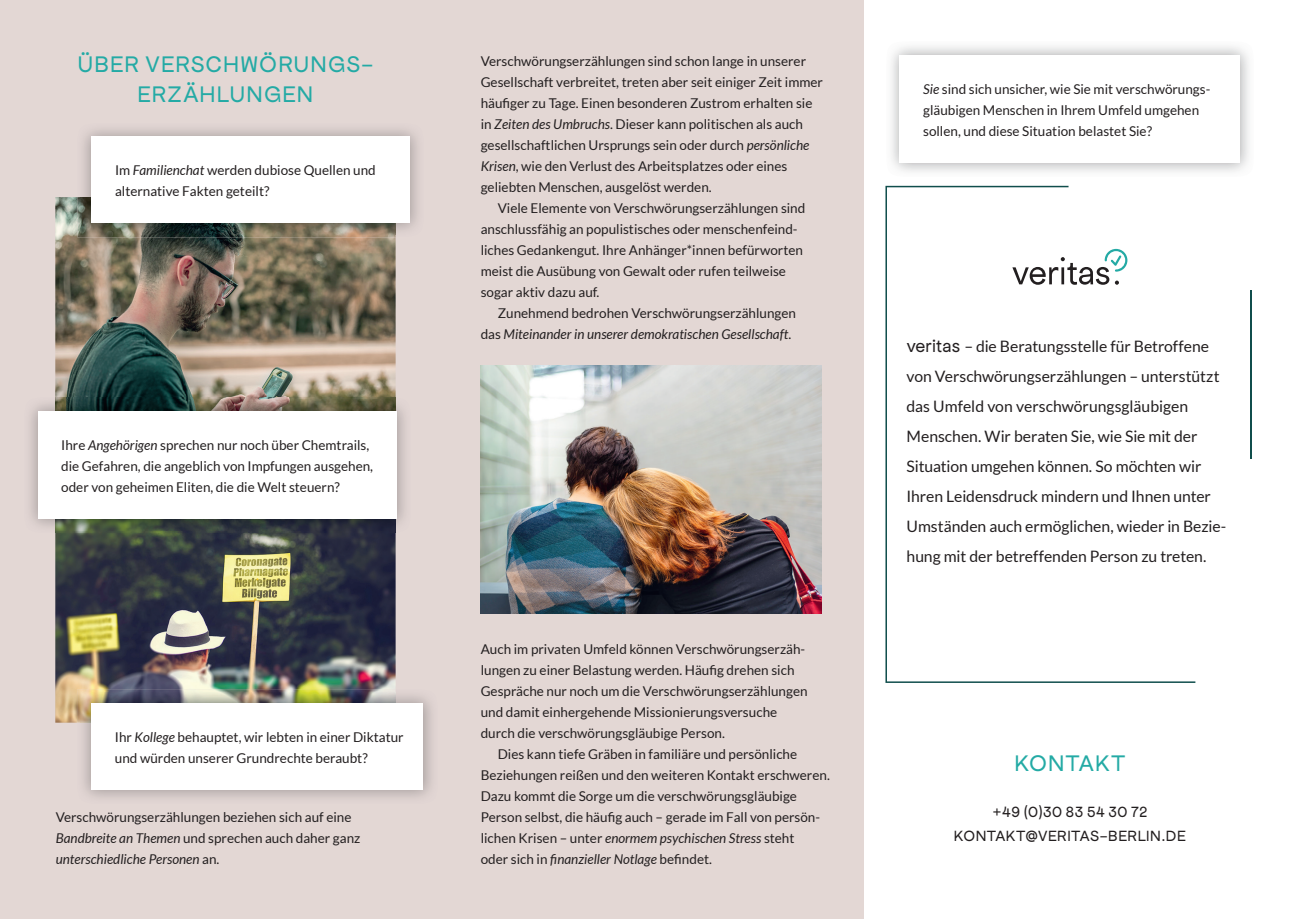
<style>
.page{position:relative;width:1289px;height:919px;background:#fff}
.page>*{position:absolute;margin:0;border:0;box-sizing:border-box;transform-origin:0 0}
.t1{font:24px/30px "Apfel Grotezk";letter-spacing:.05em;color:#24aaa5;text-align:center}
.t2{font:18px "Apfel Grotezk";letter-spacing:.01em;color:#231f20}
.t3{font:15.75px/30px "Lato";letter-spacing:-.005em;color:#231f20}
.t4{font:15.75px/24px "Apfel Grotezk";letter-spacing:.035em;color:#231f20;text-align:center}
.t5{font:13.5px/21px "Lato";color:#231f20}
.t6{font:italic 13.5px/21px "Lato";color:#231f20}
.s1{font-style:italic}
.s2{font-style:normal}
</style>
<div class="page">
<div style="left:0;top:0;width:863px;height:918px;background:#e3d7d4"></div>
<img style="left:55px;top:533px;width:340px;height:189px">
<img style="left:55px;top:197px;width:340px;height:200px">
<img style="left:480px;top:365px;width:341px;height:248px">
<svg style="left:885px;top:186px;width:310px;height:497px"></svg>
<hr style="left:1250px;top:290px;width:2px;height:169px;background:#104e4c">
<img style="left:83px;top:129px;width:335px;height:108px">
<img style="left:77px;top:197px;width:318px;height:40px">
<img style="left:80px;top:197px;width:315px;height:37px">
<div style="left:92px;top:137px;width:318px;height:86px;background:#fff"></div>
<img style="left:30px;top:397px;width:375px;height:136px">
<div style="left:38px;top:411px;width:359px;height:107px;background:#fff"></div>
<img style="left:77px;top:694px;width:355px;height:104px">
<img style="left:77px;top:689px;width:318px;height:33px">
<img style="left:80px;top:692px;width:315px;height:30px">
<div style="left:91px;top:703px;width:332px;height:86px;background:#fff"></div>
<h1 class="t1" style="left:78px;top:50px;width:297px">ÜBER VERSCHWÖRUNGS-<br>ERZÄHLUNGEN</h1>
<p class="t5" style="left:115px;top:159px;width:262px">Im <span class="s1">Familienchat</span> werden dubiose Quellen und alternative Fakten geteilt?</p>
<p class="t5" style="left:61px;top:434px;width:313px">Ihre <span class="s1">Angehörigen</span> sprechen nur noch über Chemtrails, die Gefahren, die angeblich von Impfungen ausgehen, oder von geheimen Eliten, die die Welt steuern?</p>
<p class="t5" style="left:115px;top:726px;width:290px">Ihr <span class="s1">Kollege</span> behauptet, wir lebten in einer Diktatur und würden unserer Grundrechte beraubt?</p>
<p class="t5" style="left:56px;top:806px;width:306px">Verschwörungserzählungen beziehen sich auf eine<br><span class="s1">Bandbreite an Themen</span> und sprechen auch daher ganz <span class="s1">unterschiedliche Personen</span> an.</p>
<p class="t5" style="left:480px;top:50px;width:344px">Verschwörungserzählungen sind schon lange in unserer Gesellschaft verbreitet, treten aber seit einiger Zeit immer häufiger zu Tage. Einen besonderen Zustrom erhalten sie in <span class="s1">Zeiten des Umbruchs</span>. Dieser kann politischen als auch gesellschaftlichen Ursprungs sein oder durch <span class="s1">persönliche Krisen</span>, wie den Verlust des Arbeitsplatzes oder eines geliebten Menschen, ausgelöst werden.</p>
<p class="t5" style="left:480px;top:197px;width:326px;text-indent:17px">Viele Elemente von Verschwörungserzählungen sind anschlussfähig an populistisches oder menschenfeind&shy;liches Gedankengut. Ihre Anhänger*innen befürworten meist die Ausübung von Gewalt oder rufen teilweise sogar aktiv dazu auf.</p>
<p class="t6" style="left:480px;top:303px;width:317px;text-indent:17px"><span class="s2">Zunehmend bedrohen Verschwörungserzählungen das</span> Miteinander in unserer demokratischen Gesellschaft<span class="s2">.</span></p>
<p class="t5" style="left:480px;top:638px;width:328px">Auch im privaten Umfeld können Verschwörungserzäh&shy;lungen zu einer Belastung werden. Häufig drehen sich Gespräche nur noch um die Verschwörungserzählungen und damit einhergehende Missionierungsversuche durch die verschwörungsgläubige Person.</p>
<p class="t5" style="left:480px;top:743px;width:350px;text-indent:17px">Dies kann tiefe Gräben in familiäre und persönliche Beziehungen reißen und den weiteren Kontakt erschweren.<br>Dazu kommt die Sorge um die verschwörungsgläubige Person selbst, die häufig auch – gerade im Fall von persön&shy;lichen Krisen – unter <span class="s1">enormem psychischen Stress</span> steht<br>oder sich in <span class="s1">finanzieller Notlage</span> befindet.</p>
<p class="t5" style="left:923px;top:78px;width:289px"><span class="s1">Sie</span> sind sich unsicher, wie Sie mit verschwörungs&shy;gläubigen Menschen in Ihrem Umfeld umgehen sollen, und diese Situation belastet Sie?</p>
<h2 class="t2" style="left:906px;top:336px;width:55px">veritas</h2>
<p class="t3" style="left:906px;top:331px;width:321px;text-indent:58px">– die Beratungsstelle für Betroffene von Verschwörungserzählungen – unterstützt das Umfeld von verschwörungsgläubigen Menschen. Wir beraten Sie, wie Sie mit der Situation umgehen können. So möchten wir Ihren Leidensdruck mindern und Ihnen unter Umständen auch ermöglichen, wieder in Bezie&shy;hung mit der betreffenden Person zu treten.</p>
<h1 class="t1" style="left:1014px;top:748px;width:112px">KONTAKT</h1>
<p class="t4" style="left:953px;top:799px;width:233px">+49 (0)30 83 54 30 72<br>KONTAKT@VERITAS-BERLIN.DE</p>
</div>
